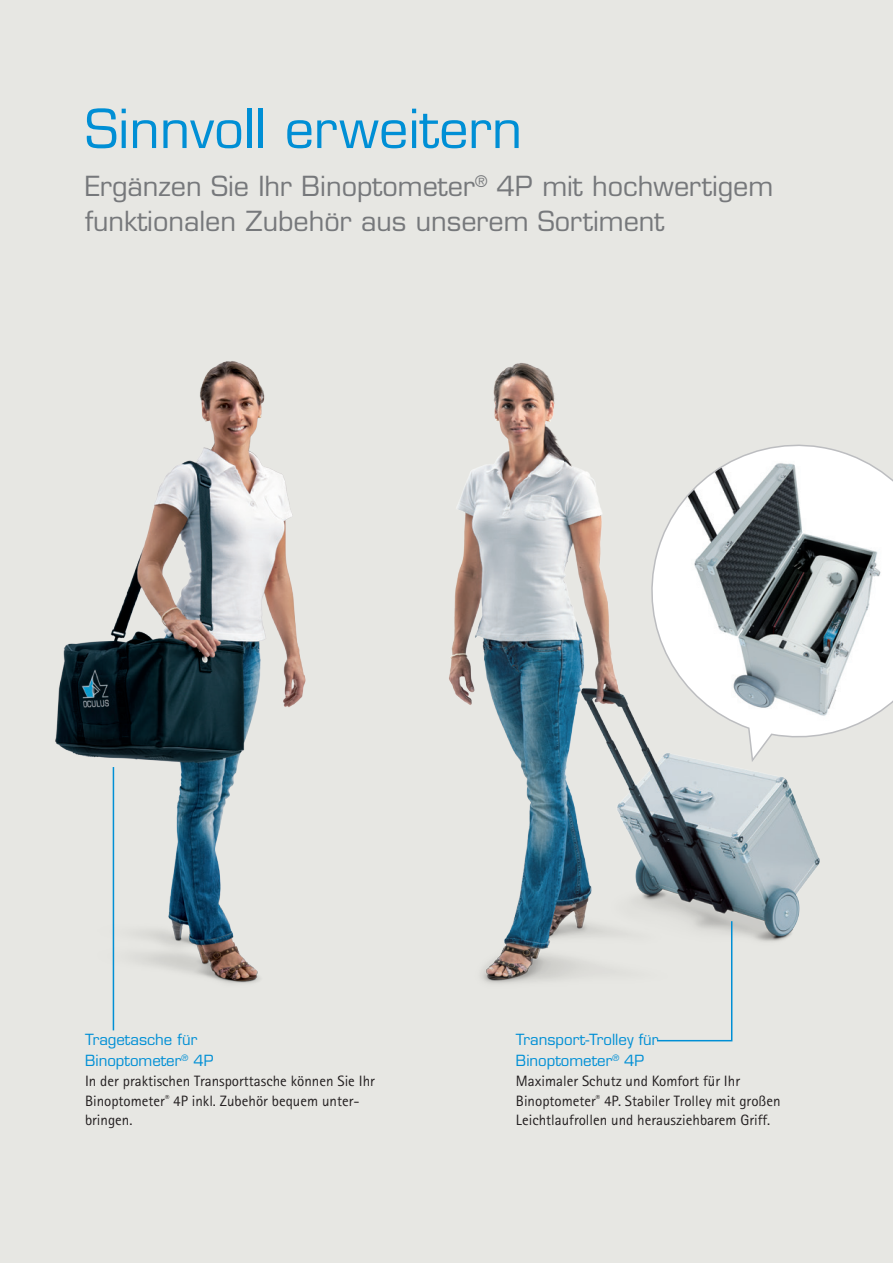
<style>
.page{position:relative;width:893px;height:1263px;background:#e7e7e3}
.page>*{position:absolute;margin:0;border:0;box-sizing:border-box;transform-origin:0 0}
.t1{font:52.5px "Eurostile";color:#008fd5}
.t2{font:27px/35.2px "Eurostile";color:#76787b}
.t3{font:15px/19.5px "Rotis Sans Serif";color:#231f20}
.t4{font:15px/20.5px "Eurostile";color:#008fd5}
</style>
<div class="page">
<img style="left:55px;top:361px;width:251px;height:652px">
<img style="left:449px;top:363px;width:371px;height:621px">
<svg style="left:635px;top:428px;width:258px;height:336px"></svg>
<svg style="left:655px;top:920px;width:78px;height:122px"></svg>
<hr style="left:113px;top:767px;width:1px;height:263px;background:#008fd5">
<h1 class="t1" style="left:85px;top:97px;width:439px">Sinnvoll erweitern</h1>
<h2 class="t2" style="left:85px;top:169px;width:690px">Ergänzen Sie Ihr Binoptometer<sup>®</sup> 4P mit hochwertigem funktionalen Zubehör aus unserem Sortiment</h2>
<p class="t4" style="left:85px;top:1029px;width:130px">Tragetasche für<br>Binoptometer<sup>®</sup> 4P</p>
<p class="t3" style="left:85px;top:1071px;width:291px">In der praktischen Transporttasche können Sie Ihr<br>Binoptometer<sup>®</sup> 4P inkl. Zubehör bequem unter&shy;bringen.</p>
<p class="t4" style="left:516px;top:1029px;width:144px">Transport-Trolley für<br>Binoptometer<sup>®</sup> 4P</p>
<p class="t3" style="left:516px;top:1071px;width:266px">Maximaler Schutz und Komfort für Ihr<br>Binoptometer<sup>®</sup> 4P. Stabiler Trolley mit großen<br>Leichtlaufrollen und herausziehbarem Griff.</p>
</div>
